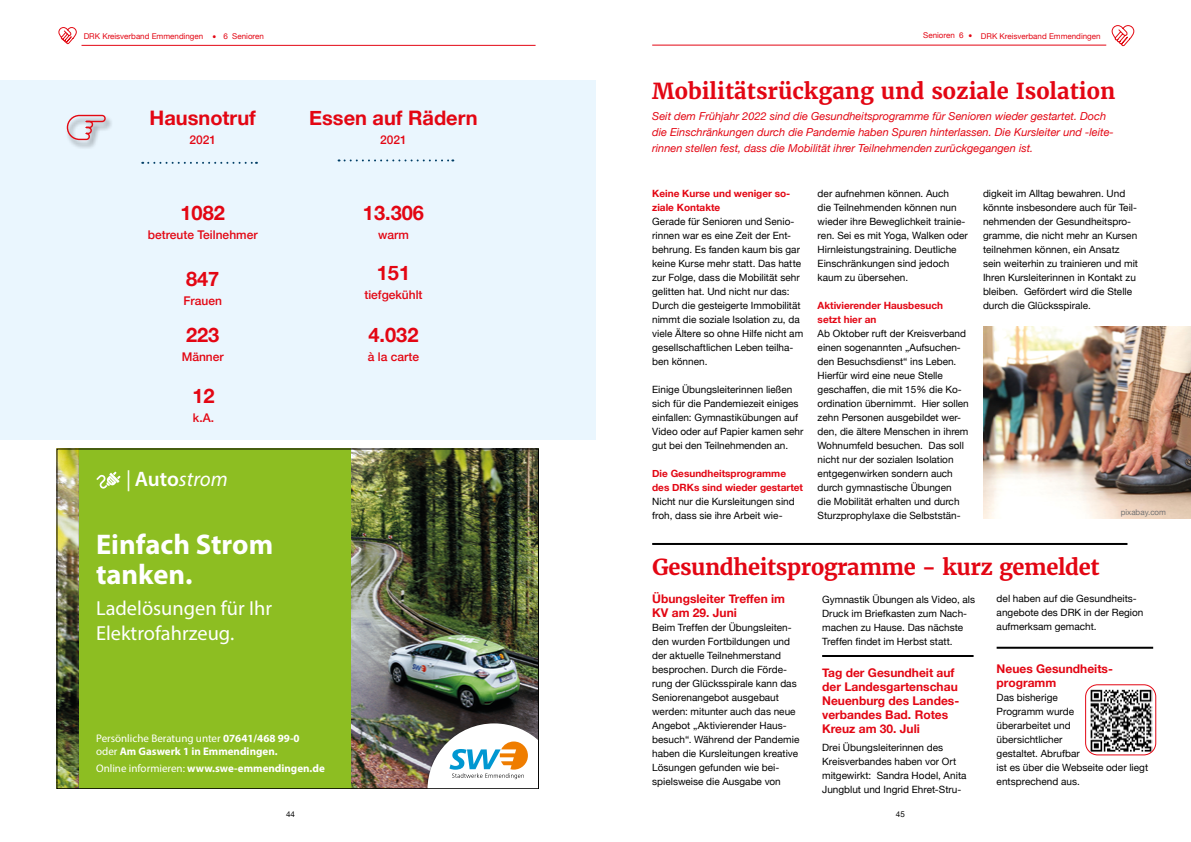
<style>
.page{position:relative;width:1191px;height:842px;background:#fff}
.page>*{position:absolute;margin:0;border:0;box-sizing:border-box;transform-origin:0 0}
.t1{font:700 28.5px/30.1px "Myriad Pro";color:#fff}
.t2{font:700 22px "Merriweather";color:#e30613}
.t3{font:700 22px "Merriweather";letter-spacing:-.02em;color:#e30613}
.t4{font:italic 21px "Myriad Pro";color:#fff}
.t5{font:20.4px/24.4px "Myriad Pro";color:#fff}
.t6{font:700 20px "Helvetica Neue";color:#e30613}
.t7{font:700 12px/14px "Helvetica Neue";color:#e30613}
.t8{font:500 12px "Helvetica Neue";color:#e30613}
.t9{font:italic 11px/16px "Helvetica Neue";color:#e30613}
.t10{font:700 11px/13.2px "Myriad Pro";color:#fff}
.t11{font:10px/14px "Helvetica Neue";color:#000}
.t12{font:700 10px/14px "Helvetica Neue";color:#e30613}
.t13{font:8px "Helvetica Neue";color:#e30613}
.t14{font:8px "Helvetica Neue";color:#757474}
.t15{font:8px "Helvetica Neue";color:#000}
.s1{font-style:normal}
.s2{font-weight:600;font-style:normal}
.s3{font-weight:400}
</style>
<div class="page">
<svg style="left:58px;top:27px;width:19px;height:18px"></svg>
<hr style="left:81px;top:45px;width:454px;height:1px;background:#e30613">
<img style="left:983px;top:327px;width:208px;height:192px">
<hr style="left:652px;top:543px;width:475px;height:2px;background:#000">
<hr style="left:822px;top:655px;width:151px;height:2px;background:#000">
<hr style="left:996px;top:647px;width:157px;height:2px;background:#000">
<div style="left:0;top:80px;width:595px;height:359px;background:#eaf6fe"></div>
<svg style="left:142px;top:162px;width:115px;height:2px"></svg>
<svg style="left:338px;top:159px;width:115px;height:2px"></svg>
<svg style="left:1111px;top:25px;width:23px;height:22px"></svg>
<hr style="left:652px;top:45px;width:454px;height:1px;background:#e30613">
<div style="left:65px;top:116px;width:47px;height:34px;background:#000;opacity:.54"></div>
<svg style="left:66px;top:114px;width:41px;height:27px"></svg>
<img style="left:59px;top:451px;width:19px;height:336px">
<img style="left:351px;top:451px;width:186px;height:336px">
<svg style="left:427px;top:723px;width:110px;height:64px"></svg>
<div style="left:79px;top:449px;width:272px;height:340px;background:#8dbe22"></div>
<svg style="left:96px;top:472px;width:24px;height:17px"></svg>
<img style="left:1089px;top:689px;width:63px;height:63px">
<div style="left:1085px;top:684px;width:71px;height:71px;border:1px solid #e30613;border-radius:12px"></div>
<p class="t13" style="left:84px;top:30px;width:121px">DRK Kreisverband Emmendingen</p>
<p class="t13" style="left:223px;top:30px;width:42px">6 Senioren</p>
<h3 class="t6" style="left:150px;top:102px;width:108px">Hausnotruf</h3>
<p class="t8" style="left:189px;top:130px;width:28px">2021</p>
<h3 class="t6" style="left:180px;top:197px;width:46px">1082</h3>
<p class="t8" style="left:148px;top:225px;width:111px">betreute Teilnehmer</p>
<h3 class="t6" style="left:186px;top:263px;width:35px">847</h3>
<p class="t8" style="left:183px;top:291px;width:40px">Frauen</p>
<h3 class="t6" style="left:186px;top:319px;width:35px">223</h3>
<p class="t8" style="left:182px;top:347px;width:44px">Männer</p>
<h3 class="t6" style="left:192px;top:380px;width:24px">12</h3>
<p class="t8" style="left:193px;top:408px;width:23px">k.A.</p>
<h3 class="t4" style="left:126px;top:466px;width:103px"><span class="s1">|</span> <span class="s2">Auto</span>strom</h3>
<h1 class="t1" style="left:96px;top:528px;width:179px">Einfach Strom tanken.</h1>
<h3 class="t5" style="left:96px;top:596px;width:177px">Ladelösungen für Ihr<br>Elektrofahrzeug.</h3>
<h3 class="t6" style="left:309px;top:102px;width:170px">Essen auf Rädern</h3>
<p class="t8" style="left:380px;top:130px;width:28px">2021</p>
<h3 class="t6" style="left:363px;top:197px;width:63px">13.306</h3>
<p class="t8" style="left:378px;top:225px;width:32px">warm</p>
<h3 class="t6" style="left:377px;top:257px;width:35px">151</h3>
<p class="t8" style="left:364px;top:285px;width:60px">tiefgekühlt</p>
<h3 class="t6" style="left:368px;top:319px;width:52px">4.032</h3>
<p class="t8" style="left:368px;top:347px;width:53px">à la carte</p>
<p class="t10" style="left:96px;top:731px;width:205px"><span class="s3">Persönliche Beratung unter</span> 07641/468 99-0 <span class="s3">oder</span> Am Gaswerk 1 in Emmendingen.</p>
<p class="t10" style="left:96px;top:762px;width:230px"><span class="s3">Online informieren:</span> www.swe-emmendingen.de</p>
<p class="t13" style="left:923px;top:29px;width:42px">Senioren 6</p>
<p class="t13" style="left:981px;top:30px;width:121px">DRK Kreisverband Emmendingen</p>
<h2 class="t2" style="left:652px;top:77px;width:464px">Mobilitätsrückgang und soziale Isolation</h2>
<p class="t9" style="left:652px;top:109px;width:463px">Seit dem Frühjahr 2022 sind die Gesundheitsprogramme für Senioren wieder gestartet. Doch die Einschränkungen durch die Pandemie haben Spuren hinterlassen. Die Kursleiter und -leite&shy;rinnen stellen fest, dass die Mobilität ihrer Teilnehmenden zurückgegangen ist.</p>
<p class="t11" style="left:817px;top:187px;width:152px">der aufnehmen können. Auch<br>die Teilnehmenden können nun wieder ihre Beweglichkeit trainie&shy;ren. Sei es mit Yoga, Walken oder<br>Hirnleistungstraining. Deutliche<br>Einschränkungen sind jedoch kaum zu übersehen.</p>
<p class="t12" style="left:817px;top:298px;width:127px">Aktivierender Hausbesuch setzt hier an</p>
<p class="t11" style="left:817px;top:327px;width:153px">Ab Oktober ruft der Kreisverband einen sogenannten „Aufsuchen&shy;den Besuchsdienst“ ins Leben.<br>Hierfür wird eine neue Stelle geschaffen, die mit 15% die Ko&shy;ordination übernimmt. Hier sollen zehn Personen ausgebildet wer&shy;den, die ältere Menschen in ihrem<br>Wohnumfeld besuchen. Das soll nicht nur der sozialen Isolation entgegenwirken sondern auch durch gymnastische Übungen<br>die Mobilität erhalten und durch<br>Sturzprophylaxe die Selbststän-</p>
<p class="t11" style="left:983px;top:187px;width:157px">digkeit im Alltag bewahren. Und könnte insbesondere auch für Teil&shy;nehmenden der Gesundheitspro&shy;gramme, die nicht mehr an Kursen teilnehmen können, ein Ansatz sein weiterhin zu trainieren und mit<br>Ihren Kursleiterinnen in Kontakt zu bleiben. Gefördert wird die Stelle durch die Glücksspirale.</p>
<p class="t12" style="left:652px;top:186px;width:140px">Keine Kurse und weniger so&shy;ziale Kontakte</p>
<p class="t11" style="left:652px;top:215px;width:152px">Gerade für Senioren und Senio&shy;rinnen war es eine Zeit der Ent&shy;behrung. Es fanden kaum bis gar keine Kurse mehr statt. Das hatte zur Folge, dass die Mobilität sehr gelitten hat. Und nicht nur das:<br>Durch die gesteigerte Immobilität nimmt die soziale Isolation zu, da viele Ältere so ohne Hilfe nicht am gesellschaftlichen Leben teilha&shy;ben können.</p>
<p class="t11" style="left:652px;top:383px;width:153px">Einige Übungsleiterinnen ließen sich für die Pandemiezeit einiges einfallen: Gymnastikübungen auf<br>Video oder auf Papier kamen sehr gut bei den Teilnehmenden an.</p>
<p class="t12" style="left:652px;top:466px;width:152px">Die Gesundheitsprogramme des DRKs sind wieder gestartet</p>
<p class="t11" style="left:652px;top:495px;width:144px">Nicht nur die Kursleitungen sind froh, dass sie ihre Arbeit wie-</p>
<p class="t14" style="left:1120px;top:507px;width:47px">pixabay.com</p>
<h2 class="t3" style="left:652px;top:553px;width:449px">Gesundheitsprogramme - kurz gemeldet</h2>
<p class="t7" style="left:652px;top:592px;width:134px">Übungsleiter Treffen im<br>KV am 29. Juni</p>
<p class="t11" style="left:652px;top:621px;width:149px">Beim Treffen der Übungsleiten&shy;den wurden Fortbildungen und der aktuelle Teilnehmerstand besprochen. Durch die Förde&shy;rung der Glücksspirale kann das<br>Seniorenangebot ausgebaut werden: mitunter auch das neue<br>Angebot „Aktivierender Haus&shy;besuch“. Während der Pandemie haben die Kursleitungen kreative<br>Lösungen gefunden wie bei&shy;spielsweise die Ausgabe von</p>
<p class="t11" style="left:822px;top:592px;width:154px">Gymnastik Übungen als Video, als<br>Druck im Briefkasten zum Nach&shy;machen zu Hause. Das nächste<br>Treffen findet im Herbst statt.</p>
<p class="t7" style="left:822px;top:666px;width:139px">Tag der Gesundheit auf der Landesgartenschau<br>Neuenburg des Landes&shy;verbandes Bad. Rotes<br>Kreuz am 30. Juli</p>
<p class="t11" style="left:822px;top:741px;width:146px">Drei Übungsleiterinnen des<br>Kreisverbandes haben vor Ort mitgewirkt: Sandra Hodel, Anita<br>Jungblut und Ingrid Ehret-Stru-</p>
<p class="t11" style="left:996px;top:592px;width:148px">del haben auf die Gesundheits&shy;angebote des DRK in der Region aufmerksam gemacht.</p>
<p class="t7" style="left:996px;top:662px;width:118px">Neues Gesundheits&shy;programm</p>
<p class="t11" style="left:996px;top:691px;width:153px">Das bisherige<br>Programm wurde<br>überarbeitet und<br>übersichtlicher<br>gestaltet. Abrufbar<br>ist es über die Webseite oder liegt entsprechend aus.</p>
<p class="t15" style="left:286px;top:808px;width:10px">44</p>
<p class="t15" style="left:896px;top:808px;width:10px">45</p>
</div>
